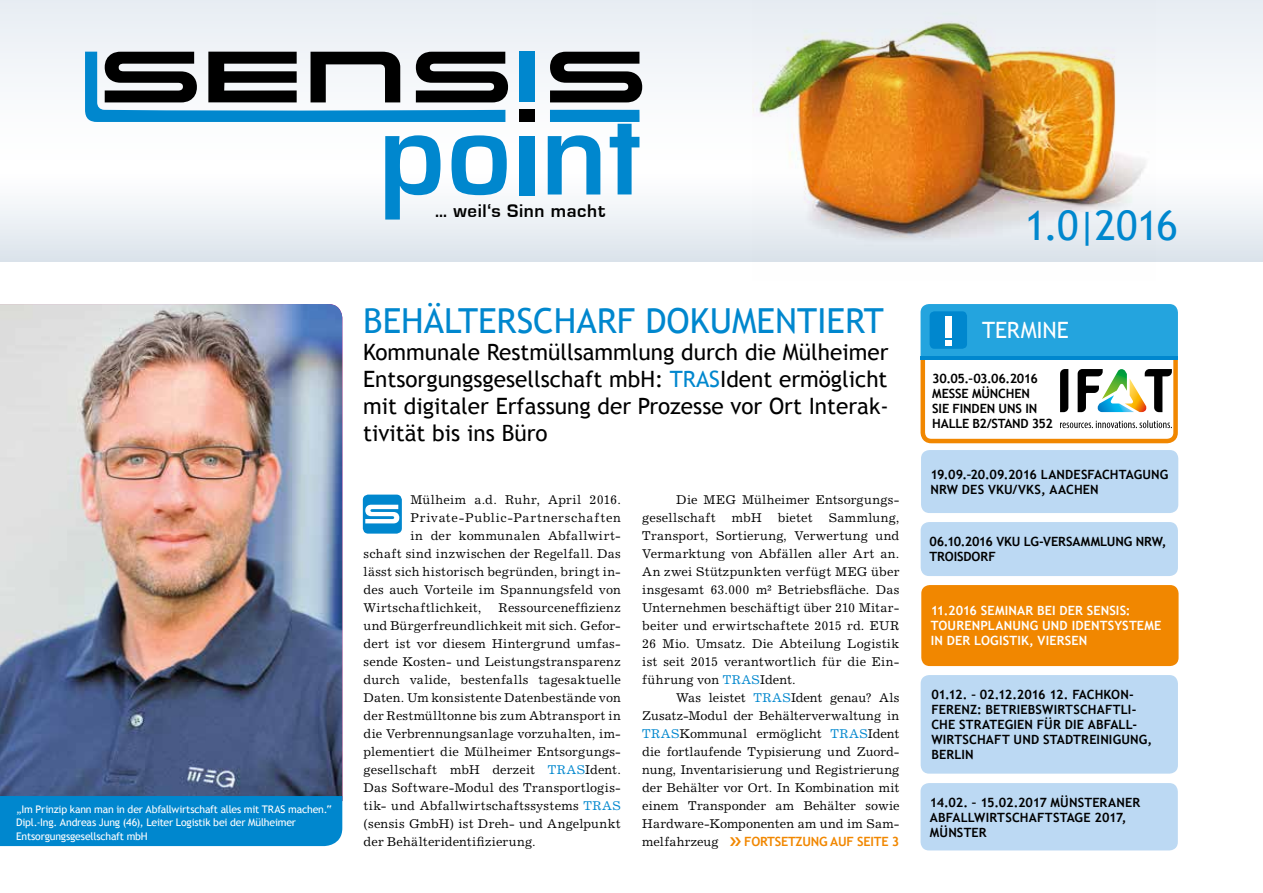
<style>
.page{position:relative;width:1263px;height:893px;background:#fff}
.page>*{position:absolute;margin:0;border:0;box-sizing:border-box;transform-origin:0 0}
.t1{font:40.95px "Trebuchet MS";color:#0087ce}
.t2{font:34.5px "Trebuchet MS";color:#0087ce}
.t3{font:22.5px/27px "Trebuchet MS";color:#000;text-align:justify}
.t4{font:22.5px "Trebuchet MS";letter-spacing:-.01em;color:#fff}
.t5{font:700 18.9px "Eurostile";letter-spacing:.035em;color:#000}
.t6{font:12.75px/18px "Excelsior";letter-spacing:.02em;color:#000;text-align:justify}
.t7{font:700 12.75px/15px "Trebuchet MS";letter-spacing:.005em;color:#000}
.t8{font:700 12.75px/15px "Trebuchet MS";letter-spacing:.01em;color:#fff}
.t9{font:700 12.75px/15px "Trebuchet MS";letter-spacing:-.015em;color:#000}
.t10{font:12.75px "Excelsior";letter-spacing:.055em;color:#000}
.t11{font:700 12.75px "Trebuchet MS";letter-spacing:-.02em;color:#f18700}
.t12{font:10.5px/13.5px "Trebuchet MS";letter-spacing:-.02em;color:#fff}
.s1{color:#0087ce}
</style>
<div class="page">
<div style="left:920px;top:349px;width:258px;height:94px;border:4px solid #f18700;border-radius:9px"></div>
<svg style="left:0;top:0;width:1263px;height:261px"></svg>
<img style="left:752px;top:0;width:403px;height:262px">
<hr style="left:921px;top:356px;width:257px;height:4px;background:#0087ce">
<svg style="left:920px;top:304px;width:258px;height:54px;background:#24a2dc"></svg>
<div style="left:519px;top:51px;width:16px;height:51px;background:#0087ce"></div>
<svg style="left:85px;top:52px;width:557px;height:168px"></svg>
<div style="left:519px;top:136px;width:16px;height:60px;background:#0087ce"></div>
<div style="left:921px;top:450px;width:257px;height:63px;background:#bcd9f3;border-radius:9px"></div>
<div style="left:921px;top:522px;width:257px;height:54px;background:#bcd9f3;border-radius:9px"></div>
<div style="left:921px;top:585px;width:257px;height:81px;background:#f18700;border-radius:9px"></div>
<div style="left:921px;top:675px;width:257px;height:99px;background:#bcd9f3;border-radius:9px"></div>
<img style="left:0;top:304px;width:342px;height:492px">
<div style="left:363px;top:495px;width:39px;height:39px;background:#0087ce;border-radius:5px"></div>
<svg style="left:365px;top:505px;width:34px;height:18px"></svg>
<div style="left:920px;top:783px;width:258px;height:67px;background:#bcd9f3;border-radius:9px"></div>
<svg style="left:1060px;top:369px;width:8px;height:43px"></svg>
<svg style="left:1078px;top:369px;width:94px;height:43px"></svg>
<svg style="left:1060px;top:420px;width:112px;height:8px"></svg>
<div style="left:0;top:796px;width:342px;height:50px;background:#0087ce"></div>
<p class="t12" style="left:16px;top:802px;width:317px">„Im Prinzip kann man in der Abfallwirtschaft alles mit TRAS machen.“<br>Dipl.-Ing. Andreas Jung (46), Leiter Logistik bei der Mülheimer<br>Entsorgungsgesellschaft mbH</p>
<h3 class="t5" style="left:435px;top:200px;width:172px">… weil‘s Sinn macht</h3>
<h2 class="t2" style="left:363px;top:301px;width:522px">BEHÄLTERSCHARF DOKUMENTIERT</h2>
<h3 class="t3" style="left:363px;top:339px;width:527px">Kommunale Restmüllsammlung durch die Mülheimer Entsorgungsgesellschaft mbH: <span class="s1">TRAS</span>Ident ermöglicht mit digitaler Erfassung der Prozesse vor Ort Interak&shy;tivität bis ins Büro</h3>
<p class="t6" style="left:410px;top:491px;width:212px">Mülheim a.d. Ruhr, April 2016.</p>
<p class="t10" style="left:410px;top:510px;width:212px">Private-Public-Partnerschaften</p>
<p class="t6" style="left:410px;top:527px;width:212px">in der kommunalen Abfallwirt-</p>
<p class="t6" style="left:364px;top:545px;width:259px">schaft sind inzwischen der Regelfall. Das</p>
<p class="t6" style="left:364px;top:563px;width:259px">lässt sich historisch begründen, bringt in-</p>
<p class="t6" style="left:364px;top:581px;width:259px">des auch Vorteile im Spannungsfeld von</p>
<p class="t6" style="left:364px;top:599px;width:119px">Wirtschaftlichkeit,</p>
<p class="t6" style="left:364px;top:599px;width:259px;text-indent:135px">Ressourceneffizienz und Bürgerfreundlichkeit mit sich. Gefor&shy;dert ist vor diesem Hintergrund umfas&shy;sende Kosten- und Leistungstransparenz durch valide, bestenfalls tagesaktuelle Daten. Um konsistente Datenbestände von der Restmülltonne bis zum Abtransport in die Verbrennungsanlage vorzuhalten, im&shy;plementiert die Mülheimer Entsorgungs&shy;gesellschaft mbH derzeit <span class="s1">TRAS</span>Ident.<br>Das Software-Modul des Transportlogis&shy;tik- und Abfallwirtschaftssystems <span class="s1">TRAS </span>(sensis GmbH) ist Dreh- und Angelpunkt der Behälteridentifizierung.</p>
<p class="t6" style="left:642px;top:491px;width:259px;text-indent:34px">Die MEG Mülheimer Entsorgungs&shy;gesellschaft</p>
<p class="t6" style="left:642px;top:509px;width:259px;text-indent:187px">Sammlung, Transport, Sortierung, Verwertung und Vermarktung von Abfällen aller Art an.<br>An zwei Stützpunkten verfügt MEG über insgesamt 63.000 m² Betriebsfläche. Das Unternehmen beschäftigt über 210 Mitar&shy;beiter und erwirtschaftete 2015 rd. EUR 26 Mio. Umsatz. Die Abteilung Logistik ist seit 2015 verantwortlich für die Ein&shy;führung von <span class="s1">TRAS</span>Ident.</p>
<p class="t6" style="left:642px;top:689px;width:259px;text-indent:34px">Was leistet <span class="s1">TRAS</span>Ident genau? Als Zusatz-Modul der Behälterverwaltung in <span class="s1">TRAS</span>Kommunal ermöglicht <span class="s1">TRAS</span>Ident die fortlaufende Typisierung und Zuord&shy;nung, Inventarisierung und Registrierung der Behälter vor Ort. In Kombination mit einem Transponder am Behälter sowie Hardware-Komponenten am und im Sam&shy;melfahrzeug</p>
<p class="t6" style="left:732px;top:509px;width:31px">mbH</p>
<p class="t6" style="left:778px;top:509px;width:36px">bietet</p>
<p class="t11" style="left:744px;top:834px;width:157px">FORTSETZUNG AUF SEITE 3</p>
<h1 class="t1" style="left:1025px;top:202px;width:155px">1.0|2016</h1>
<h3 class="t4" style="left:982px;top:317px;width:88px">TERMINE</h3>
<p class="t9" style="left:932px;top:371px;width:122px">30.05.–03.06.2016<br>MESSE MÜNCHEN<br>SIE FINDEN UNS IN<br>HALLE B2/STAND 352</p>
<p class="t7" style="left:930px;top:467px;width:240px">19.09.–20.09.2016 LANDESFACHTAGUNG<br>NRW DES VKU/VKS, AACHEN</p>
<p class="t7" style="left:929px;top:534px;width:238px">06.10.2016 VKU LG-VERSAMMLUNG NRW,<br>TROISDORF</p>
<p class="t8" style="left:931px;top:603px;width:232px">11.2016 SEMINAR BEI DER SENSIS:<br>TOURENPLANUNG UND IDENTSYSTEME<br>IN DER LOGISTIK, VIERSEN</p>
<p class="t7" style="left:931px;top:687px;width:222px">01.12. – 02.12.2016 12. FACHKON-<br>FERENZ: BETRIEBSWIRTSCHAFTLI-<br>CHE STRATEGIEN FÜR DIE ABFALL-<br>WIRTSCHAFT UND STADTREINIGUNG,<br>BERLIN</p>
<p class="t7" style="left:930px;top:795px;width:212px">14.02. – 15.02.2017 MÜNSTERANER<br>ABFALLWIRTSCHAFTSTAGE 2017,<br>MÜNSTER</p>
</div>
